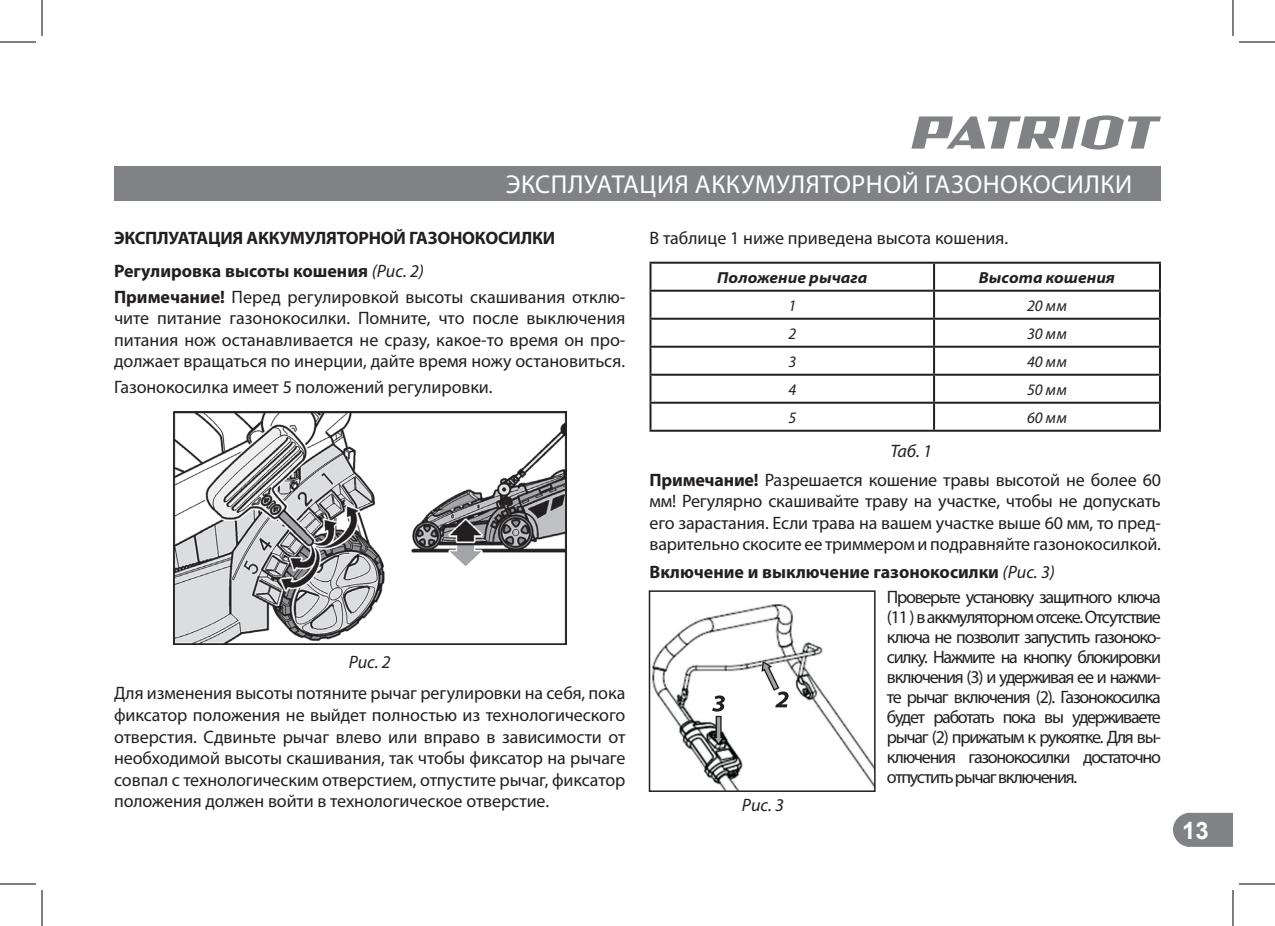
<style>
.page{position:relative;width:1275px;height:926px;background:#fff}
.page>*{position:absolute;margin:0;border:0;box-sizing:border-box;transform-origin:0 0}
.t1{font:26px "Myriad Pro";letter-spacing:.02em;color:#fff}
.t2{font:700 24px "Arial";color:#fff}
.t3{font:18px/21.6px "Myriad Pro";letter-spacing:-.005em;color:#231f20;text-align:justify}
.t4{font:700 18px/33px "Myriad Pro";letter-spacing:-.005em;color:#231f20}
.t5{font:italic 18px "Myriad Pro";color:#231f20}
.t6{font:italic 700 semi-expanded 16px "Myriad Pro";color:#231f20}
.t7{font:italic 16px "Myriad Pro";color:#231f20}
.s1{font-weight:400;font-style:italic}
.s2{font-weight:700}
.s3{font-weight:400}
</style>
<div class="page">
<svg style="left:1173px;top:813px;width:60px;height:34px;background:#888a8c"></svg>
<svg style="left:911px;top:115px;width:250px;height:35px"></svg>
<div style="left:114px;top:166px;width:1047px;height:34px;background:#808285"></div>
<hr style="left:649px;top:262px;width:285px;height:2px;background:#231f20">
<hr style="left:649px;top:264px;width:2px;height:26px;background:#231f20">
<hr style="left:934px;top:262px;width:227px;height:2px;background:#231f20">
<hr style="left:933px;top:264px;width:2px;height:26px;background:#231f20">
<hr style="left:1159px;top:264px;width:2px;height:26px;background:#231f20">
<hr style="left:649px;top:290px;width:285px;height:2px;background:#231f20">
<hr style="left:649px;top:292px;width:2px;height:26px;background:#231f20">
<hr style="left:934px;top:290px;width:227px;height:2px;background:#231f20">
<hr style="left:933px;top:292px;width:2px;height:26px;background:#231f20">
<hr style="left:1159px;top:292px;width:2px;height:26px;background:#231f20">
<hr style="left:649px;top:318px;width:285px;height:2px;background:#231f20">
<hr style="left:649px;top:320px;width:2px;height:26px;background:#231f20">
<hr style="left:934px;top:318px;width:227px;height:2px;background:#231f20">
<hr style="left:933px;top:320px;width:2px;height:26px;background:#231f20">
<hr style="left:1159px;top:320px;width:2px;height:26px;background:#231f20">
<hr style="left:649px;top:346px;width:285px;height:2px;background:#231f20">
<hr style="left:649px;top:348px;width:2px;height:26px;background:#231f20">
<hr style="left:934px;top:346px;width:227px;height:2px;background:#231f20">
<hr style="left:933px;top:348px;width:2px;height:26px;background:#231f20">
<hr style="left:1159px;top:348px;width:2px;height:26px;background:#231f20">
<hr style="left:649px;top:374px;width:285px;height:2px;background:#231f20">
<hr style="left:649px;top:376px;width:2px;height:26px;background:#231f20">
<hr style="left:934px;top:374px;width:227px;height:2px;background:#231f20">
<hr style="left:933px;top:376px;width:2px;height:26px;background:#231f20">
<hr style="left:1159px;top:376px;width:2px;height:26px;background:#231f20">
<hr style="left:649px;top:402px;width:285px;height:2px;background:#231f20">
<hr style="left:649px;top:404px;width:2px;height:26px;background:#231f20">
<hr style="left:934px;top:402px;width:227px;height:2px;background:#231f20">
<hr style="left:933px;top:404px;width:2px;height:26px;background:#231f20">
<hr style="left:1159px;top:404px;width:2px;height:26px;background:#231f20">
<hr style="left:649px;top:430px;width:285px;height:2px;background:#231f20">
<hr style="left:934px;top:430px;width:227px;height:2px;background:#231f20">
<img style="left:173px;top:411px;width:393px;height:233px">
<img style="left:652px;top:604px;width:220px;height:185px">
<div style="left:649px;top:590px;width:226px;height:202px;border:2px solid #231f20"></div>
<svg style="left:775px;top:691px;width:13px;height:16px"></svg>
<svg style="left:712px;top:695px;width:13px;height:17px"></svg>
<hr style="left:0;top:42px;width:36px;height:1px;background:#000">
<hr style="left:1239px;top:42px;width:36px;height:1px;background:#000">
<hr style="left:0;top:884px;width:36px;height:1px;background:#000">
<hr style="left:1239px;top:884px;width:36px;height:1px;background:#000">
<hr style="left:42px;top:0;width:1px;height:36px;background:#000">
<hr style="left:42px;top:890px;width:1px;height:36px;background:#000">
<hr style="left:1232px;top:0;width:1px;height:36px;background:#000">
<hr style="left:1232px;top:890px;width:1px;height:36px;background:#000">
<h1 class="t1" style="left:506px;top:168px;width:628px">ЭКСПЛУАТАЦИЯ АККУМУЛЯТОРНОЙ ГАЗОНОКОСИЛКИ</h1>
<p class="t4" style="left:114px;top:222px;width:442px">ЭКСПЛУАТАЦИЯ АККУМУЛЯТОРНОЙ ГАЗОНОКОСИЛКИ<br>Регулировка высоты кошения <span class="s1">(Рис. 2)</span></p>
<p class="t3" style="left:114px;top:285px;width:513px"><span class="s2">Примечание!</span> Перед регулировкой высоты скашивания отклю&shy;чите питание газонокосилки. Помните, что после выключения питания нож останавливается не сразу, какое-то время он про&shy;должает вращаться по инерции, дайте время ножу остановиться.</p>
<p class="t3" style="left:114px;top:376px;width:380px">Газонокосилка имеет 5 положений регулировки.</p>
<p class="t5" style="left:349px;top:651px;width:44px">Рис. 2</p>
<p class="t3" style="left:114px;top:682px;width:513px">Для изменения высоты потяните рычаг регулировки на себя, пока фиксатор положения не выйдет полностью из технологического отверстия. Сдвиньте рычаг влево или вправо в зависимости от необходимой высоты скашивания, так чтобы фиксатор на рычаге совпал с технологическим отверстием, отпустите рычаг, фиксатор положения должен войти в технологическое отверстие.</p>
<p class="t3" style="left:649px;top:227px;width:360px">В таблице 1 ниже приведена высота кошения.</p>
<p class="t6" style="left:717px;top:268px;width:151px">Положение рычага</p>
<p class="t6" style="left:979px;top:268px;width:138px">Высота кошения</p>
<p class="t7" style="left:788px;top:295px;width:9px">1</p>
<p class="t7" style="left:1027px;top:295px;width:41px">20 мм</p>
<p class="t7" style="left:788px;top:323px;width:9px">2</p>
<p class="t7" style="left:1027px;top:323px;width:41px">30 мм</p>
<p class="t7" style="left:788px;top:351px;width:9px">3</p>
<p class="t7" style="left:1027px;top:351px;width:41px">40 мм</p>
<p class="t7" style="left:788px;top:379px;width:9px">4</p>
<p class="t7" style="left:1027px;top:379px;width:41px">50 мм</p>
<p class="t7" style="left:788px;top:407px;width:9px">5</p>
<p class="t7" style="left:1027px;top:407px;width:41px">60 мм</p>
<p class="t5" style="left:890px;top:440px;width:43px">Таб. 1</p>
<p class="t3" style="left:649px;top:468px;width:513px"><span class="s2">Примечание!</span> Разрешается кошение травы высотой не более 60 мм! Регулярно скашивайте траву на участке, чтобы не допускать его зарастания. Если трава на вашем участке выше 60 мм, то пред&shy;варительно скосите ее триммером и подравняйте газонокосилкой.</p>
<p class="t4" style="left:887px;top:559px;width:275px;line-height:25.6px;text-indent:-237px">Включение и выключение газонокосилки <span class="s1">(Рис. 3)<br></span><span class="s3">Проверьте установку защитного ключа</span></p>
<p class="t3" style="left:887px;top:607px;width:275px;line-height:20px">(11 ) в аккмуляторном отсеке. Отсутствие ключа не позволит запустить газоноко&shy;силку. Нажмите на кнопку блокировки включения (3) и удерживая ее и нажми&shy;те рычаг включения (2). Газонокосилка будет работать пока вы удерживаете рычаг (2) прижатым к рукоятке. Для вы&shy;ключения газонокосилки достаточно отпустить рычаг включения.</p>
<p class="t5" style="left:742px;top:794px;width:44px">Рис. 3</p>
<h2 class="t2" style="left:1182px;top:813px;width:28px">13</h2>
</div>
